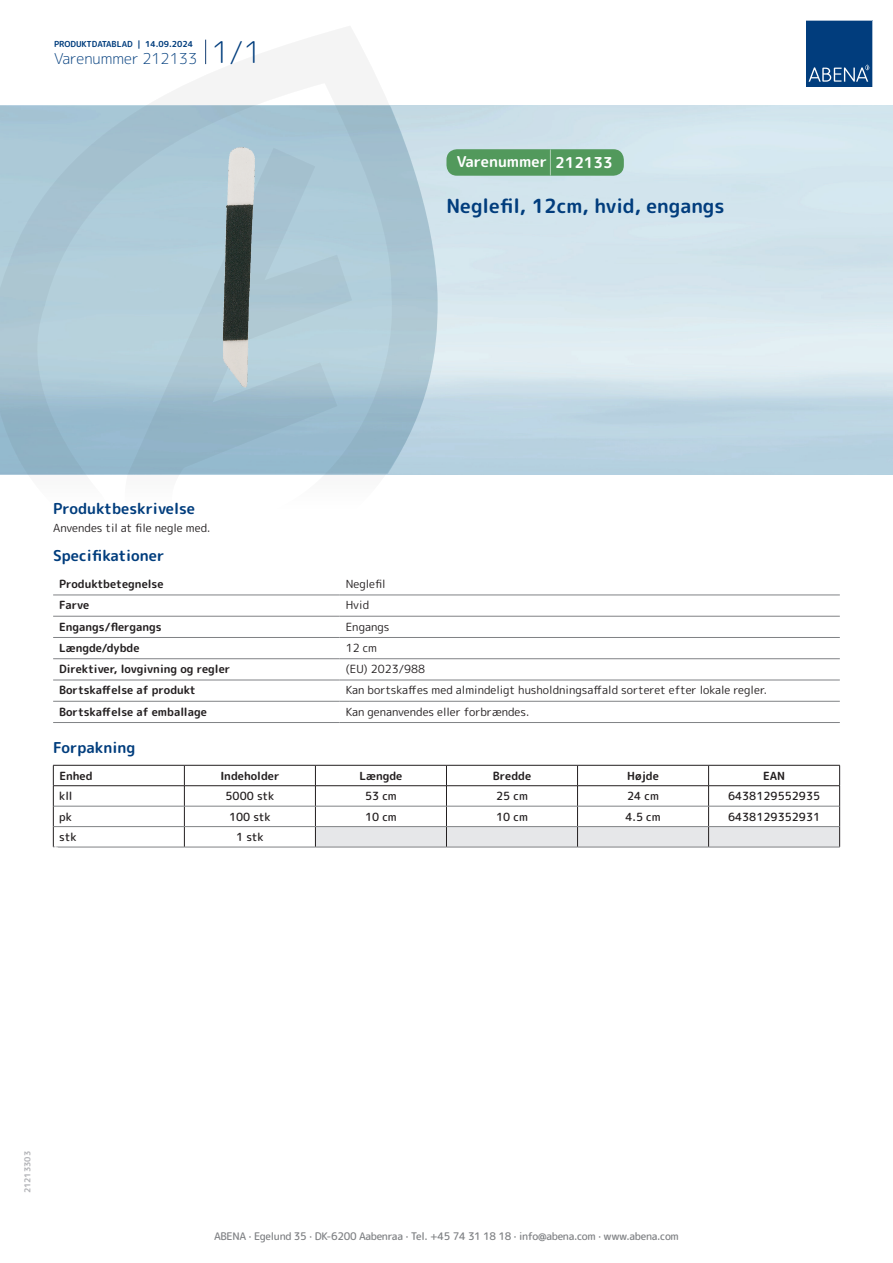
<style>
.page{position:relative;width:893px;height:1263px;background:#fff}
.page>*{position:absolute;margin:0;border:0;box-sizing:border-box;transform-origin:0 0}
.t1{font:700 19.5px "Rounded Mplus 1 c";color:#013d7d}
.t2{font:700 15px "Rounded Mplus 1 c";color:#013d7d}
.t3{font:300 15px "Rounded Mplus 1 c";color:#013d7d}
.t4{font:700 15px "Rounded Mplus 1 c";color:#fff}
.t5{font:11.25px "Rounded Mplus 1 c";color:#231f20}
.t6{font:700 11.25px "Rounded Mplus 1 c";color:#231f20}
.t7{font:500 11.25px "Rounded Mplus 1 c";color:#231f20}
.t8{font:500 10.5px "Rounded Mplus 1 c";letter-spacing:-.03em;color:#808285}
.t9{font:700 10.5px "Rounded Mplus 1 c";color:#fff}
.t10{font:700 8.25px "Rounded Mplus 1 c";color:#013d7d}
.t11{font:700 8.25px "Rounded Mplus 1 c";color:#b2b3b7}
.s1{font-size:30px}
.s2{font-size:25.5px}
</style>
<div class="page">
<svg style="left:0;top:26px;width:439px;height:569px"></svg>
<svg style="left:0;top:106px;width:438px;height:368px;fill:#abc7d5"></svg>
<svg style="left:205px;top:40px;width:1px;height:24px"></svg>
<svg style="left:806px;top:20px;width:67px;height:67px"></svg>
<img style="left:210px;top:127px;width:58px;height:275px">
<hr style="left:53px;top:595px;width:287px;height:1px;background:#808285">
<hr style="left:340px;top:595px;width:500px;height:1px;background:#808285">
<hr style="left:53px;top:616px;width:287px;height:1px;background:#808285">
<hr style="left:340px;top:616px;width:500px;height:1px;background:#808285">
<hr style="left:53px;top:637px;width:287px;height:1px;background:#808285">
<hr style="left:340px;top:637px;width:500px;height:1px;background:#808285">
<hr style="left:53px;top:658px;width:287px;height:1px;background:#808285">
<hr style="left:340px;top:658px;width:500px;height:1px;background:#808285">
<hr style="left:53px;top:680px;width:287px;height:1px;background:#808285">
<hr style="left:340px;top:680px;width:500px;height:1px;background:#808285">
<hr style="left:53px;top:701px;width:287px;height:1px;background:#808285">
<hr style="left:340px;top:701px;width:500px;height:1px;background:#808285">
<hr style="left:53px;top:722px;width:287px;height:1px;background:#808285">
<hr style="left:340px;top:722px;width:500px;height:1px;background:#808285">
<hr style="left:53px;top:765px;width:131px;height:1px;background:#231f20">
<hr style="left:184px;top:765px;width:131px;height:1px;background:#231f20">
<hr style="left:53px;top:785px;width:131px;height:1px;background:#231f20">
<hr style="left:184px;top:785px;width:131px;height:1px;background:#231f20">
<svg style="left:53px;top:765px;width:1px;height:82px"></svg>
<svg style="left:184px;top:765px;width:1px;height:82px"></svg>
<svg style="left:315px;top:765px;width:525px;height:82px"></svg>
<hr style="left:54px;top:806px;width:130px;height:1px;background:#808285">
<hr style="left:184px;top:806px;width:131px;height:1px;background:#808285">
<hr style="left:315px;top:806px;width:131px;height:1px;background:#808285">
<hr style="left:446px;top:806px;width:131px;height:1px;background:#808285">
<hr style="left:577px;top:806px;width:132px;height:1px;background:#808285">
<hr style="left:709px;top:806px;width:130px;height:1px;background:#808285">
<hr style="left:54px;top:826px;width:130px;height:1px;background:#808285">
<hr style="left:184px;top:826px;width:131px;height:1px;background:#808285">
<hr style="left:315px;top:826px;width:131px;height:1px;background:#808285">
<hr style="left:446px;top:826px;width:131px;height:1px;background:#808285">
<hr style="left:577px;top:826px;width:132px;height:1px;background:#808285">
<hr style="left:709px;top:826px;width:130px;height:1px;background:#808285">
<hr style="left:53px;top:847px;width:131px;height:1px;background:#808285">
<hr style="left:184px;top:847px;width:131px;height:1px;background:#808285">
<hr style="left:315px;top:847px;width:131px;height:1px;background:#808285">
<hr style="left:446px;top:847px;width:131px;height:1px;background:#808285">
<hr style="left:577px;top:847px;width:132px;height:1px;background:#808285">
<hr style="left:709px;top:847px;width:131px;height:1px;background:#808285">
<div style="left:446px;top:149px;width:178px;height:27px;background:#52995c;border-radius:10px"></div>
<p class="t10" style="left:54px;top:38px;width:141px">PRODUKTDATABLAD | 14.09.2024</p>
<h2 class="t3" style="left:54px;top:48px;width:209px">Varenummer 212133 <span class="s1">1/1</span></h2>
<h2 class="t4" style="left:457px;top:151px;width:157px">Varenummer <span class="s2">|</span> 212133</h2>
<h1 class="t1" style="left:446px;top:192px;width:280px">Neglefil, 12cm, hvid, engangs</h1>
<h2 class="t2" style="left:53px;top:498px;width:143px">Produktbeskrivelse</h2>
<p class="t5" style="left:53px;top:520px;width:159px">Anvendes til at file negle med.</p>
<h2 class="t2" style="left:53px;top:545px;width:113px">Specifikationer</h2>
<p class="t6" style="left:59px;top:576px;width:106px">Produktbetegnelse</p>
<p class="t5" style="left:346px;top:576px;width:41px">Neglefil</p>
<p class="t6" style="left:59px;top:597px;width:32px">Farve</p>
<p class="t5" style="left:346px;top:597px;width:25px">Hvid</p>
<p class="t6" style="left:59px;top:618px;width:104px">Engangs/flergangs</p>
<p class="t5" style="left:346px;top:618px;width:45px">Engangs</p>
<p class="t6" style="left:59px;top:640px;width:82px">Længde/dybde</p>
<p class="t5" style="left:346px;top:640px;width:33px">12 cm</p>
<p class="t6" style="left:59px;top:661px;width:173px">Direktiver, lovgivning og regler</p>
<p class="t5" style="left:346px;top:661px;width:81px">(EU) 2023/988</p>
<p class="t6" style="left:59px;top:682px;width:138px">Bortskaffelse af produkt</p>
<p class="t5" style="left:346px;top:682px;width:423px">Kan bortskaffes med almindeligt husholdningsaffald sorteret efter lokale regler.</p>
<p class="t6" style="left:59px;top:704px;width:149px">Bortskaffelse af emballage</p>
<p class="t5" style="left:346px;top:704px;width:185px">Kan genanvendes eller forbrændes.</p>
<h2 class="t2" style="left:53px;top:737px;width:84px">Forpakning</h2>
<p class="t6" style="left:59px;top:768px;width:35px">Enhed</p>
<p class="t6" style="left:220px;top:768px;width:61px">Indeholder</p>
<p class="t6" style="left:359px;top:768px;width:44px">Længde</p>
<p class="t6" style="left:493px;top:768px;width:40px">Bredde</p>
<p class="t6" style="left:627px;top:768px;width:33px">Højde</p>
<p class="t6" style="left:763px;top:768px;width:24px">EAN</p>
<p class="t7" style="left:59px;top:788px;width:15px">kll</p>
<p class="t7" style="left:226px;top:788px;width:50px">5000 stk</p>
<p class="t7" style="left:365px;top:788px;width:33px">53 cm</p>
<p class="t7" style="left:496px;top:788px;width:33px">25 cm</p>
<p class="t7" style="left:627px;top:788px;width:33px">24 cm</p>
<p class="t7" style="left:728px;top:788px;width:94px">6438129552935</p>
<p class="t7" style="left:59px;top:808px;width:14px">pk</p>
<p class="t7" style="left:229px;top:808px;width:43px">100 stk</p>
<p class="t7" style="left:365px;top:808px;width:33px">10 cm</p>
<p class="t7" style="left:496px;top:808px;width:33px">10 cm</p>
<p class="t7" style="left:625px;top:808px;width:37px">4.5 cm</p>
<p class="t7" style="left:728px;top:808px;width:94px">6438129352931</p>
<p class="t7" style="left:59px;top:829px;width:19px">stk</p>
<p class="t7" style="left:236px;top:829px;width:29px">1 stk</p>
<p class="t9" style="left:53px;top:842px;width:7px">*</p>
<p class="t11" style="left:22px;top:1193px;width:44px;rotate:-90deg">21213303</p>
<p class="t8" style="left:214px;top:1229px;width:466px">ABENA · Egelund 35 · DK-6200 Aabenraa · Tel. +45 74 31 18 18 · info@abena.com · www.abena.com</p>
</div>
